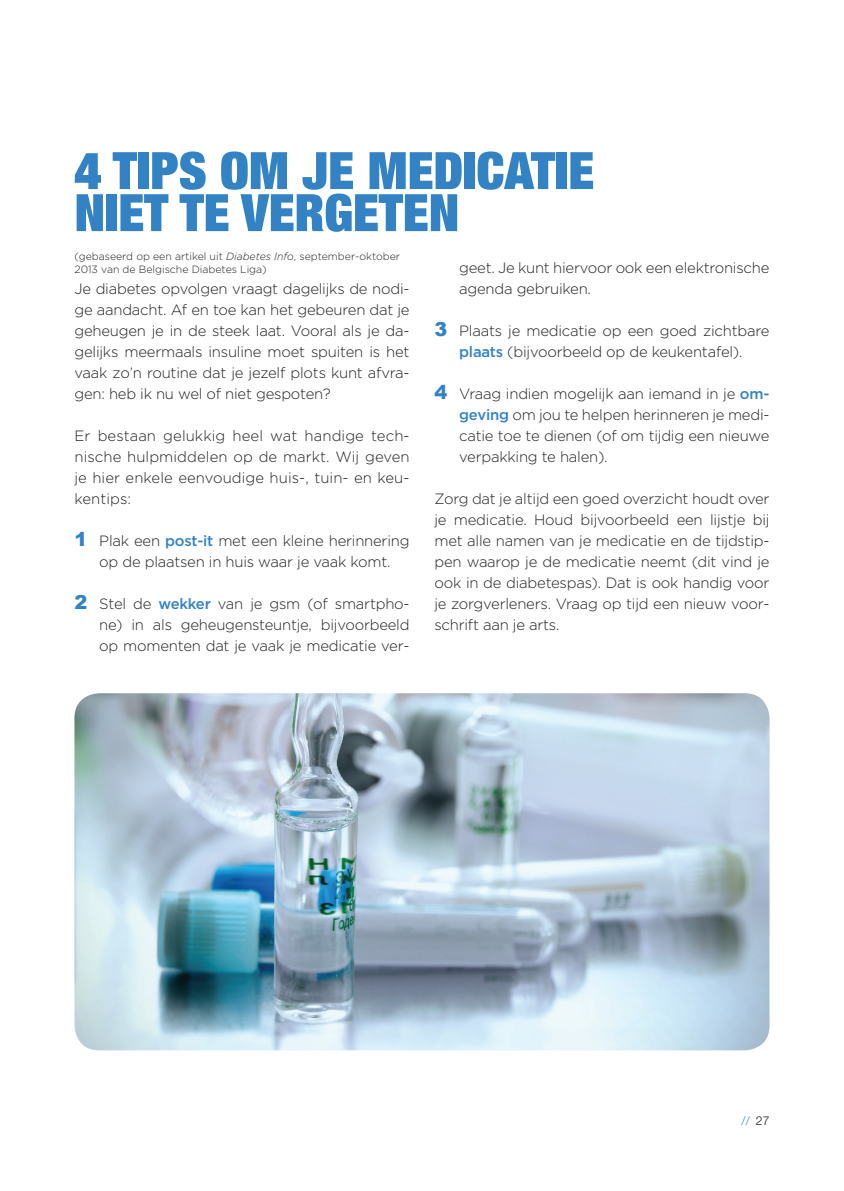
<style>
.page{position:relative;width:844px;height:1191px;background:#fff}
.page>*{position:absolute;margin:0;border:0;box-sizing:border-box;transform-origin:0 0}
.t1{font:900 condensed 51.62px/42px "Helvetica Neue LT Std";color:#3382c4}
.t2{font:300 14.88px/21px "Gotham";letter-spacing:-.015em;color:#231f20;text-align:justify}
.t3{font:300 12.25px "Helvetica Neue LT Std";color:#3382c4}
.t4{font:300 10.5px/12.2px "Gotham";color:#231f20}
.s1{font-style:italic}
.s2{font-family:"Arial";font-weight:900;font-size:19.25px;color:#3382c4}
.s3{font-weight:500;color:#3382c4}
.s4{color:#231f20}
</style>
<div class="page">
<img style="left:74px;top:693px;width:695px;height:357px">
<h1 class="t1" style="left:74px;top:148px;width:521px">4 TIPS OM JE MEDICATIE<br>NIET TE VERGETEN</h1>
<p class="t4" style="left:74px;top:250px;width:327px">(gebaseerd op een artikel uit <span class="s1">Diabetes Info</span>, september-oktober<br>2013 van de Belgische Diabetes Liga)</p>
<p class="t2" style="left:74px;top:278px;width:336px">Je diabetes opvolgen vraagt dagelijks de nodi&shy;ge aandacht. Af en toe kan het gebeuren dat je geheugen je in de steek laat. Vooral als je da&shy;gelijks meermaals insuline moet spuiten is het vaak zo’n routine dat je jezelf plots kunt afvra&shy;gen: heb ik nu wel of niet gespoten?</p>
<p class="t2" style="left:74px;top:425px;width:336px">Er bestaan gelukkig heel wat handige tech&shy;nische hulpmiddelen op de markt. Wij geven je hier enkele eenvoudige huis-, tuin- en keu&shy;kentips:</p>
<p class="t2" style="left:74px;top:530px;width:336px;text-align:center"><span class="s2">1</span> Plak een <span class="s3">post-it</span> met een kleine herinnering op de plaatsen in huis waar je vaak komt.</p>
<p class="t2" style="left:99px;top:593px;width:312px;text-indent:-25px"><span class="s2">2</span> Stel de <span class="s3">wekker</span> van je gsm (of smartpho&shy;ne) in als geheugensteuntje, bijvoorbeeld op momenten dat je vaak je medicatie ver-</p>
<p class="t2" style="left:459px;top:257px;width:312px">geet. Je kunt hiervoor ook een elektronische agenda gebruiken.</p>
<p class="t2" style="left:434px;top:320px;width:336px;text-align:center"><span class="s2">3</span> Plaats je medicatie op een goed zichtbare <span class="s3">plaats</span> (bijvoorbeeld op de keukentafel).</p>
<p class="t2" style="left:459px;top:383px;width:312px;text-indent:-25px"><span class="s2">4</span> Vraag indien mogelijk aan iemand in je <span class="s3">om&shy;geving</span> om jou te helpen herinneren je medi&shy;catie toe te dienen (of om tijdig een nieuwe verpakking te halen).</p>
<p class="t2" style="left:434px;top:488px;width:336px">Zorg dat je altijd een goed overzicht houdt over je medicatie. Houd bijvoorbeeld een lijstje bij met alle namen van je medicatie en de tijdstip&shy;pen waarop je de medicatie neemt (dit vind je ook in de diabetespas). Dat is ook handig voor je zorgverleners. Vraag op tijd een nieuw voor&shy;schrift aan je arts.</p>
<p class="t3" style="left:741px;top:1113px;width:29px">// <span class="s4">27</span></p>
</div>
